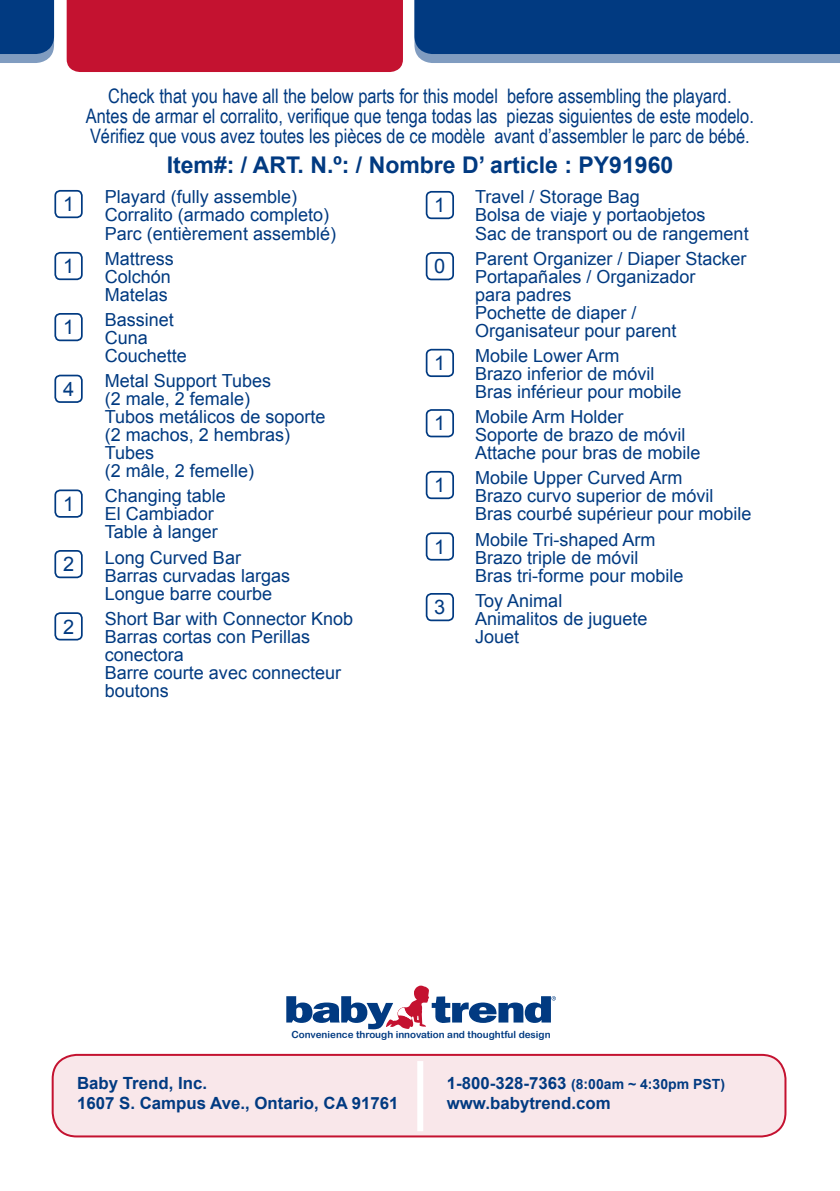
<style>
.page{position:relative;width:840px;height:1191px;background:#fff}
.page>*{position:absolute;margin:0;border:0;box-sizing:border-box;transform-origin:0 0}
.t1{font:700 23px "Arial";color:#013a81}
.t2{font:20px/20px "Arial Narrow";color:#013a81;text-align:center}
.t3{font:20px "Arial";color:#013a81}
.t4{font:18px/18px "Arial";color:#013a81}
.t5{font:700 16.8px/20.2px "Arial";color:#013a81}
.t6{font:700 14px "Arial";color:#013a81}
.t7{font:9.8px "Arial Rounded MT Bold";color:#013a81}
.s1{font-size:16.8px}
</style>
<div class="page">
<div style="left:53px;top:1054px;width:732px;height:82px;background:#f9e7ea;border-radius:24px"></div>
<div style="left:52px;top:1053px;width:734px;height:84px;border:2px solid #c41230;border-radius:24px"></div>
<div style="left:417px;top:1061px;width:6px;height:70px;background:#fff"></div>
<svg style="left:286px;top:985px;width:269px;height:44px"></svg>
<div style="left:54px;top:252px;width:29px;height:28px;border:2px solid #013a81;border-radius:5px"></div>
<div style="left:425px;top:191px;width:29px;height:28px;border:2px solid #013a81;border-radius:5px"></div>
<div style="left:425px;top:349px;width:29px;height:28px;border:2px solid #013a81;border-radius:5px"></div>
<div style="left:425px;top:252px;width:29px;height:28px;border:2px solid #013a81;border-radius:5px"></div>
<div style="left:425px;top:409px;width:29px;height:28px;border:2px solid #013a81;border-radius:5px"></div>
<div style="left:425px;top:471px;width:29px;height:28px;border:2px solid #013a81;border-radius:5px"></div>
<div style="left:425px;top:532px;width:29px;height:28px;border:2px solid #013a81;border-radius:5px"></div>
<div style="left:425px;top:593px;width:29px;height:28px;border:2px solid #013a81;border-radius:5px"></div>
<div style="left:54px;top:313px;width:29px;height:28px;border:2px solid #013a81;border-radius:5px"></div>
<div style="left:54px;top:489px;width:29px;height:29px;border:2px solid #013a81;border-radius:5px"></div>
<div style="left:54px;top:550px;width:29px;height:28px;border:2px solid #013a81;border-radius:5px"></div>
<div style="left:54px;top:612px;width:29px;height:28px;border:2px solid #013a81;border-radius:5px"></div>
<div style="left:54px;top:375px;width:29px;height:28px;border:2px solid #013a81;border-radius:5px"></div>
<div style="left:54px;top:190px;width:29px;height:28px;border:2px solid #013a81;border-radius:5px"></div>
<svg style="left:0;top:0;width:54px;height:63px;background:#174b8c"></svg>
<div style="left:67px;top:0;width:336px;height:72px;background:#c41230"></div>
<svg style="left:414px;top:0;width:425px;height:63px;background:#13488a"></svg>
<p class="t3" style="left:63px;top:191px;width:13px">1</p>
<p class="t3" style="left:63px;top:253px;width:13px">1</p>
<p class="t3" style="left:63px;top:314px;width:13px">1</p>
<p class="t3" style="left:63px;top:376px;width:13px">4</p>
<p class="t3" style="left:63px;top:491px;width:13px">1</p>
<p class="t3" style="left:63px;top:551px;width:13px">2</p>
<p class="t3" style="left:63px;top:613px;width:13px">2</p>
<p class="t2" style="left:86px;top:85px;width:669px">Check that you have all the below parts for this model before assembling the playard.<br>Antes de armar el corralito, verifique que tenga todas las piezas siguientes de este modelo.<br>Vérifiez que vous avez toutes les pièces de ce modèle avant d’assembler le parc de bébé.</p>
<p class="t1" style="left:167px;top:150px;width:508px">Item#: / ART. N.º: / Nombre D’ article : PY91960</p>
<p class="t4" style="left:105px;top:188px;width:233px">Playard (fully assemble)<br>Corralito (armado completo)<br>Parc (entièrement assemblé)</p>
<p class="t4" style="left:105px;top:249px;width:71px">Mattress<br>Colchón<br>Matelas</p>
<p class="t4" style="left:105px;top:311px;width:84px">Bassinet<br>Cuna<br>Couchette</p>
<p class="t4" style="left:105px;top:372px;width:222px">Metal Support Tubes<br>(2 male, 2 female)<br>Tubos metálicos de soporte (2 machos, 2 hembras)<br>Tubes<br>(2 mâle, 2 femelle)</p>
<p class="t4" style="left:105px;top:487px;width:123px">Changing table<br>El Cambiador<br>Table à langer</p>
<p class="t4" style="left:105px;top:548px;width:187px">Long Curved Bar<br>Barras curvadas largas<br>Longue barre courbe</p>
<p class="t4" style="left:105px;top:609px;width:250px">Short Bar with Connector Knob<br>Barras cortas con Perillas conectora<br>Barre courte avec connecteur boutons</p>
<p class="t3" style="left:434px;top:192px;width:13px">1</p>
<p class="t3" style="left:434px;top:253px;width:13px">0</p>
<p class="t3" style="left:434px;top:350px;width:13px">1</p>
<p class="t3" style="left:434px;top:410px;width:13px">1</p>
<p class="t3" style="left:434px;top:472px;width:13px">1</p>
<p class="t3" style="left:434px;top:533px;width:13px">1</p>
<p class="t3" style="left:434px;top:594px;width:13px">3</p>
<p class="t4" style="left:475px;top:188px;width:275px">Travel / Storage Bag<br>Bolsa de viaje y portaobjetos<br>Sac de transport ou de rangement</p>
<p class="t4" style="left:475px;top:249px;width:273px">Parent Organizer / Diaper Stacker<br>Portapañales / Organizador<br>para padres<br>Pochette de diaper /<br>Organisateur pour parent</p>
<p class="t4" style="left:475px;top:347px;width:208px">Mobile Lower Arm<br>Brazo inferior de móvil<br>Bras inférieur pour mobile</p>
<p class="t4" style="left:475px;top:408px;width:227px">Mobile Arm Holder<br>Soporte de brazo de móvil<br>Attache pour bras de mobile</p>
<p class="t4" style="left:475px;top:469px;width:278px">Mobile Upper Curved Arm<br>Brazo curvo superior de móvil<br>Bras courbé supérieur pour mobile</p>
<p class="t4" style="left:475px;top:530px;width:210px">Mobile Tri-shaped Arm<br>Brazo triple de móvil<br>Bras tri-forme pour mobile</p>
<p class="t4" style="left:475px;top:591px;width:174px">Toy Animal<br>Animalitos de juguete<br>Jouet</p>
<p class="t7" style="left:291px;top:1029px;width:260px">Convenience through innovation and thoughtful design</p>
<p class="t5" style="left:77px;top:1073px;width:323px">Baby Trend, Inc.<br>1607 S. Campus Ave., Ontario, CA 91761</p>
<p class="t6" style="left:446px;top:1074px;width:279px"><span class="s1">1-800-328-7363</span> (8:00am ~ 4:30pm PST)</p>
<p class="t5" style="left:446px;top:1093px;width:165px">www.babytrend.com</p>
</div>
